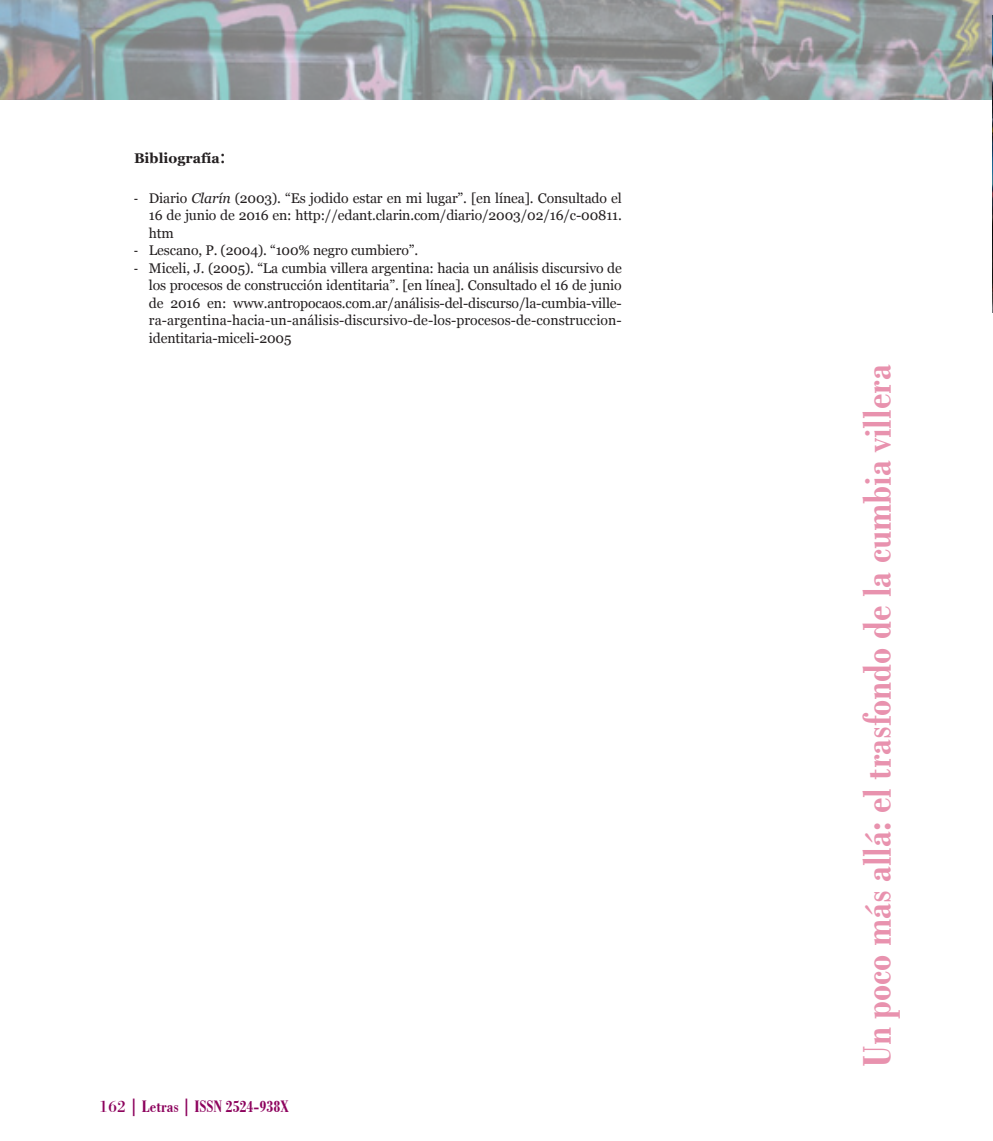
<style>
.page{position:relative;width:993px;height:1141px;background:#fff}
.page>*{position:absolute;margin:0;border:0;box-sizing:border-box;transform-origin:0 0}
.t1{font:700 condensed 42px "Bodoni BT";color:#e892ae}
.t2{font:700 condensed 17.5px "Bodoni BT";color:#8d035d}
.List_Paragraph{font:14px/17.5px "Georgia";letter-spacing:-.01em;color:#231f20;text-align:justify}
.t3{font:700 14px "Georgia";color:#231f20}
.s1{font-weight:400;font-size:19.25px}
.s2{font-family:"Arial Narrow"}
.s3{font-style:italic}
.s4{font-weight:400;font-stretch:normal}
</style>
<div class="page">
<img style="left:0;top:0;width:992px;height:99px">
<img style="left:992px;top:15px;width:1px;height:298px">
<p class="t3" style="left:134px;top:150px;width:93px">Bibliografía<span class="s1">:</span></p>
<p class="List_Paragraph" style="left:149px;top:189px;width:474px;text-indent:-15px"><span class="s2">-</span> Diario <span class="s3">Clarín</span> (2003). “Es jodido estar en mi lugar”. [en línea]. Consultado el 16 de junio de 2016 en: http://edant.clarin.com/diario/2003/02/16/c-00811. htm</p>
<p class="List_Paragraph" style="left:134px;top:242px;width:285px"><span class="s2">-</span> Lescano, P. (2004). “100% negro cumbiero”.</p>
<p class="List_Paragraph" style="left:149px;top:259px;width:474px;text-indent:-15px"><span class="s2">-</span> Miceli, J. (2005). “La cumbia villera argentina: hacia un análisis discursivo de los procesos de construcción identitaria”. [en línea]. Consultado el 16 de junio de 2016 en: www.antropocaos.com.ar/análisis-del-discurso/la-cumbia-ville&shy;ra-argentina-hacia-un-análisis-discursivo-de-los-procesos-de-construccion&shy;identitaria-miceli-2005</p>
<p class="t2" style="left:99px;top:1096px;width:191px"><span class="s4">162</span> | Letras | ISSN 2524-938X</p>
<p class="t1" style="left:851px;top:1067px;width:704px;rotate:-90deg">Un poco más allá: el trasfondo de la cumbia villera</p>
</div>
